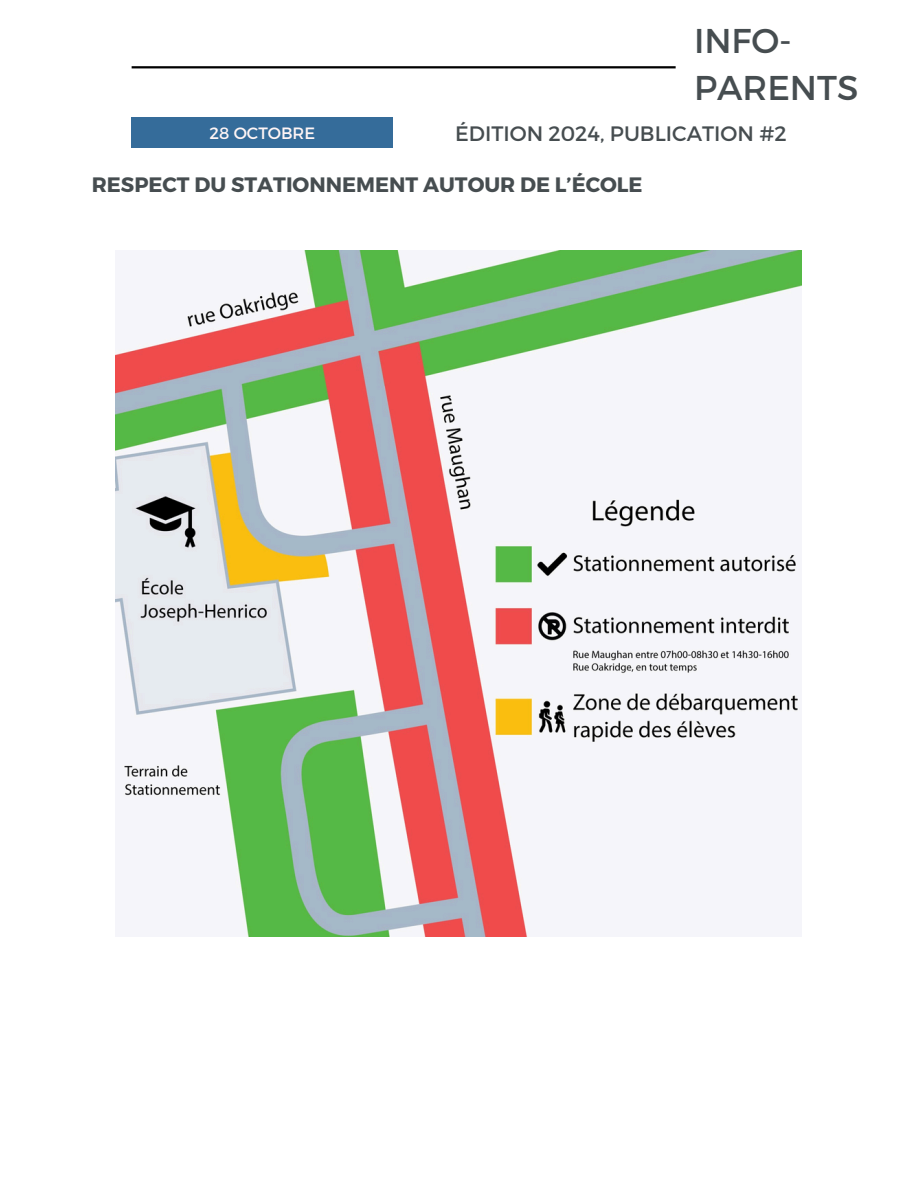
<style>
.page{position:relative;width:918px;height:1188px;background:#fff}
.page>*{position:absolute;margin:0;border:0;box-sizing:border-box;transform-origin:0 0}
.t1{font:34.35px/47.2px "Montserrat";color:#464d50}
.t2{font:700 20.85px "Montserrat";color:#464d50}
.t3{font:20.85px "Montserrat";color:#464d50}
.t4{font:16.35px "Montserrat";color:#fff5f5}
</style>
<div class="page">
<hr style="left:132px;top:66px;width:544px;height:2px;background:#000">
<div style="left:132px;top:117px;width:261px;height:31px;background:#356c9a"></div>
<img style="left:116px;top:251px;width:686px;height:686px">
<p class="t1" style="left:694px;top:15px;width:166px">INFO-<br>PARENTS</p>
<p class="t4" style="left:210px;top:123px;width:107px">28 OCTOBRE</p>
<h1 class="t3" style="left:455px;top:120px;width:333px">ÉDITION 2024, PUBLICATION #2</h1>
<h3 class="t2" style="left:92px;top:171px;width:552px">RESPECT DU STATIONNEMENT AUTOUR DE L’ÉCOLE</h3>
</div>
